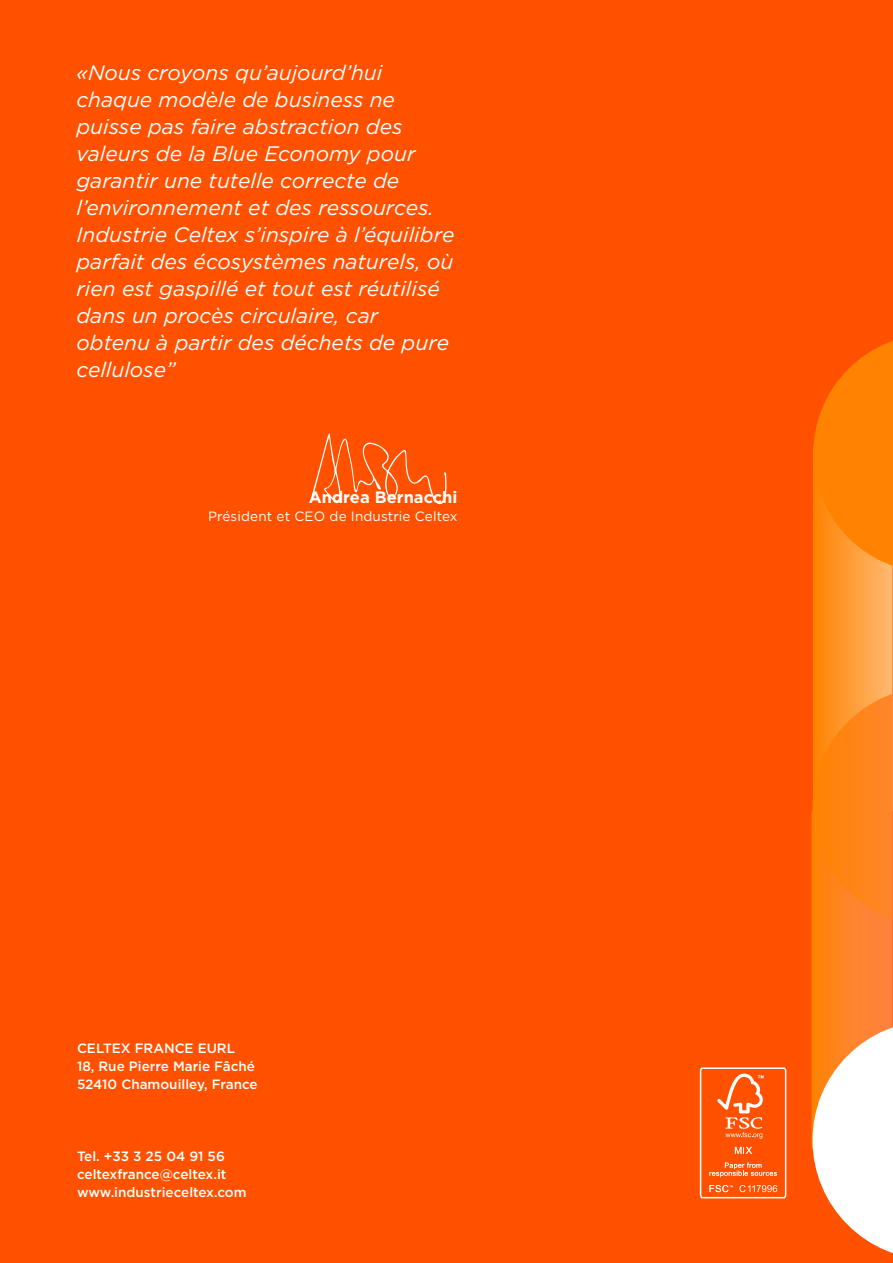
<style>
.page{position:relative;width:893px;height:1263px;background:#ff5100}
.page>*{position:absolute;margin:0;border:0;box-sizing:border-box;transform-origin:0 0}
.t1{font:italic 21px/27px "Gotham";color:#fff}
.t2{font:700 16.5px "Gotham";color:#fff}
.t3{font:500 13.5px/18px "Gotham";color:#fff}
.t4{font:13.5px "Gotham";letter-spacing:.01em;color:#fff}
</style>
<div class="page">
<img style="left:812px;top:573px;width:80px;height:448px">
<svg style="left:813px;top:341px;width:80px;height:232px;background:#ff7e05"></svg>
<img style="left:812px;top:694px;width:80px;height:226px">
<svg style="left:812px;top:1021px;width:81px;height:232px;background:#ffd3b8"></svg>
<svg style="left:311px;top:433px;width:136px;height:71px"></svg>
<svg style="left:699px;top:1067px;width:88px;height:132px"></svg>
<p class="t1" style="left:76px;top:60px;width:379px">«Nous croyons qu’aujourd’hui chaque modèle de business ne puisse pas faire abstraction des valeurs de la Blue Economy pour garantir une tutelle correcte de l’environnement et des ressources.<br>Industrie Celtex s’inspire à l’équilibre parfait des écosystèmes naturels, où rien est gaspillé et tout est réutilisé dans un procès circulaire, car obtenu à partir des déchets de pure cellulose”</p>
<p class="t2" style="left:309px;top:490px;width:150px">Andrea Bernacchi</p>
<p class="t4" style="left:208px;top:509px;width:251px">Président et CEO de Industrie Celtex</p>
<p class="t3" style="left:77px;top:1040px;width:182px">CELTEX FRANCE EURL<br>18, Rue Pierre Marie Fâché<br>52410 Chamouilley, France</p>
<p class="t3" style="left:77px;top:1148px;width:171px">Tel. +33 3 25 04 91 56 celtexfrance@celtex.it www.industrieceltex.com</p>
</div>
